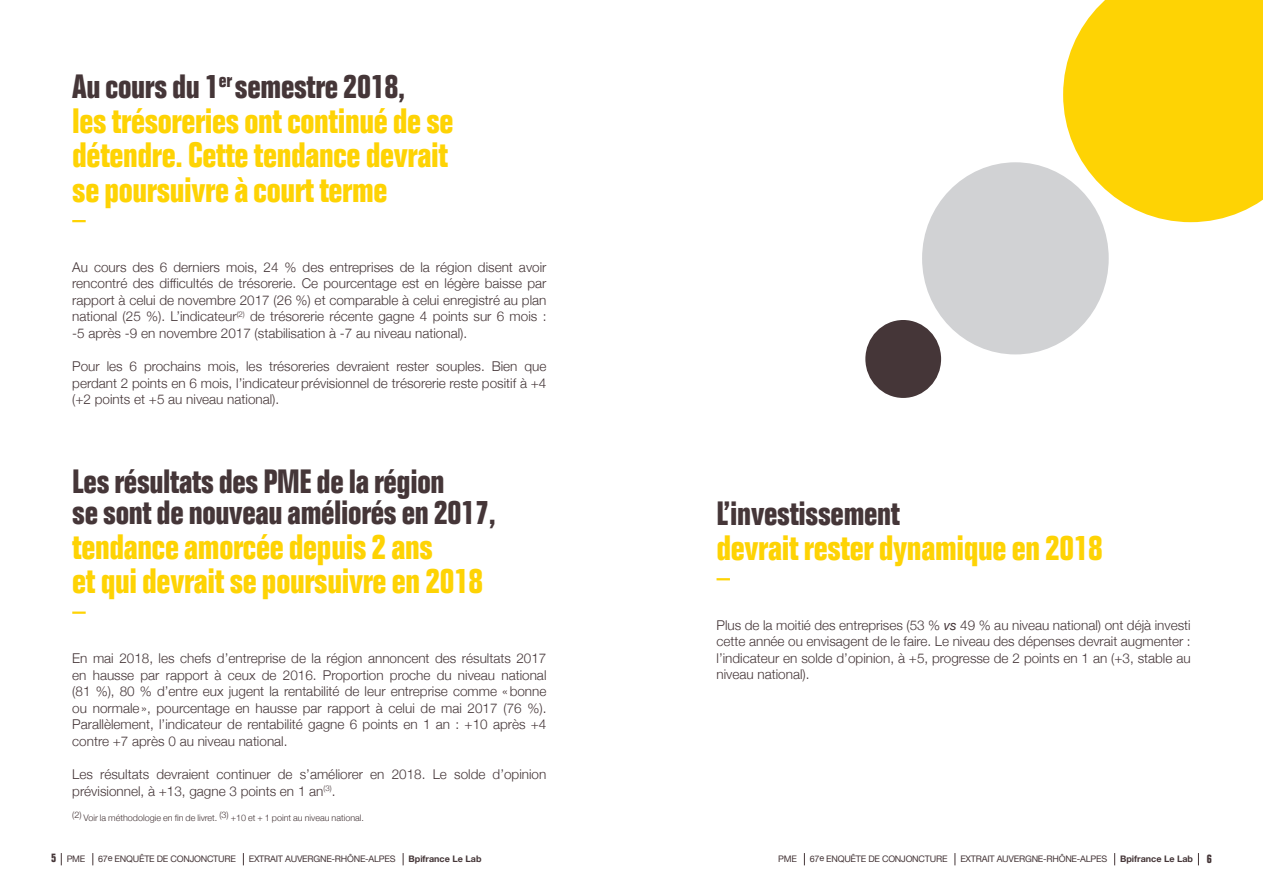
<style>
.page{position:relative;width:1263px;height:893px;background:#fff}
.page>*{position:absolute;margin:0;border:0;box-sizing:border-box;transform-origin:0 0}
.t1{font:700 condensed 34.5px/34.5px "Folio";letter-spacing:-.01em;color:#fed304}
.t2{font:700 condensed 33px/31.5px "Folio";letter-spacing:-.01em;color:#453638}
.t3{font:300 13.5px/16.5px "Helvetica Neue";color:#453638;text-align:justify}
.t4{font:700 condensed 12px "Folio";color:#453638}
.t5{font:9px "Helvetica Neue";letter-spacing:-.025em;color:#453638}
.t6{font:300 9px "Helvetica Neue";color:#453638}
.t7{font:700 9px "Helvetica Neue";color:#453638}
.s1{font-weight:400;font-style:italic}
.s2{font-family:"Folio";font-stretch:condensed;font-size:12px}
</style>
<div class="page">
<svg style="left:72px;top:220px;width:14px;height:2px"></svg>
<hr style="left:72px;top:611px;width:14px;height:3px;background:#fed304">
<svg style="left:716px;top:578px;width:14px;height:2px"></svg>
<svg style="left:1063px;top:0;width:200px;height:222px;background:#fed820"></svg>
<div style="left:922px;top:162px;width:187px;height:192px;background:#d1d2d4;border-radius:50%"></div>
<div style="left:865px;top:320px;width:76px;height:78px;background:#453638;border-radius:50%"></div>
<svg style="left:804px;top:853px;width:1px;height:12px"></svg>
<svg style="left:954px;top:853px;width:1px;height:12px"></svg>
<svg style="left:1114px;top:853px;width:1px;height:12px"></svg>
<svg style="left:1198px;top:853px;width:1px;height:12px"></svg>
<svg style="left:61px;top:853px;width:1px;height:12px"></svg>
<svg style="left:92px;top:853px;width:1px;height:12px"></svg>
<svg style="left:243px;top:853px;width:1px;height:12px"></svg>
<svg style="left:403px;top:853px;width:1px;height:12px"></svg>
<h2 class="t2" style="left:72px;top:71px;width:334px">Au cours du 1<sup>er</sup> semestre 2018,</h2>
<h1 class="t1" style="left:72px;top:103px;width:383px">les trésoreries ont continué de se détendre. Cette tendance devrait se poursuivre à court terme</h1>
<p class="t3" style="left:72px;top:257px;width:476px">Au cours des 6 derniers mois, 24 % des entreprises de la région disent avoir rencontré des difficultés de trésorerie. Ce pourcentage est en légère baisse par rapport à celui de novembre 2017 (26 %) et comparable à celui enregistré au plan national (25 %). L’indicateur<sup>(2)</sup> de trésorerie récente gagne 4 points sur 6 mois : -5 après -9 en novembre 2017 (stabilisation à -7 au niveau national).</p>
<p class="t3" style="left:72px;top:357px;width:476px">Pour les 6 prochains mois, les trésoreries devraient rester souples. Bien que perdant 2 points en 6 mois, l’indicateur prévisionnel de trésorerie reste positif à +4 (+2 points et +5 au niveau national).</p>
<h2 class="t2" style="left:72px;top:465px;width:425px">Les résultats des PME de la région<br>se sont de nouveau améliorés en 2017,</h2>
<h1 class="t1" style="left:72px;top:529px;width:412px">tendance amorcée depuis 2 ans<br>et qui devrait se poursuivre en 2018</h1>
<p class="t3" style="left:72px;top:649px;width:476px">En mai 2018, les chefs d’entreprise de la région annoncent des résultats 2017 en hausse par rapport à ceux de 2016. Proportion proche du niveau national (81 %), 80 % d’entre eux jugent la rentabilité de leur entreprise comme «bonne ou normale», pourcentage en hausse par rapport à celui de mai 2017 (76 %).<br>Parallèlement, l’indicateur de rentabilité gagne 6 points en 1 an : +10 après +4 contre +7 après 0 au niveau national.</p>
<p class="t3" style="left:72px;top:765px;width:476px">Les résultats devraient continuer de s’améliorer en 2018. Le solde d’opinion prévisionnel, à +13, gagne 3 points en 1 an<sup>(3)</sup>.</p>
<p class="t6" style="left:72px;top:810px;width:293px">(2) Voir la méthodologie en fin de livret. (3) +10 et + 1 point au niveau national.</p>
<h2 class="t2" style="left:716px;top:498px;width:185px">L’investissement</h2>
<h1 class="t1" style="left:716px;top:531px;width:388px">devrait rester dynamique en 2018</h1>
<p class="t3" style="left:716px;top:616px;width:476px">Plus de la moitié des entreprises (53 % <span class="s1">vs</span> 49 % au niveau national) ont déjà investi cette année ou envisagent de le faire. Le niveau des dépenses devrait augmenter : l’indicateur en solde d’opinion, à +5, progresse de 2 points en 1 an (+3, stable au niveau national).</p>
<p class="t4" style="left:51px;top:851px;width:7px">5</p>
<p class="t7" style="left:1120px;top:852px;width:93px">Bpifrance Le Lab <span class="s2">6</span></p>
<p class="t5" style="left:67px;top:853px;width:20px">PME</p>
<p class="t5" style="left:98px;top:853px;width:139px">67e ENQUÊTE DE CONJONCTURE</p>
<p class="t5" style="left:249px;top:853px;width:148px">EXTRAIT AUVERGNE-RHÔNE-ALPES</p>
<p class="t7" style="left:408px;top:852px;width:74px">Bpifrance Le Lab</p>
<p class="t5" style="left:778px;top:853px;width:20px">PME</p>
<p class="t5" style="left:810px;top:853px;width:139px">67e ENQUÊTE DE CONJONCTURE</p>
<p class="t5" style="left:960px;top:853px;width:148px">EXTRAIT AUVERGNE-RHÔNE-ALPES</p>
</div>
